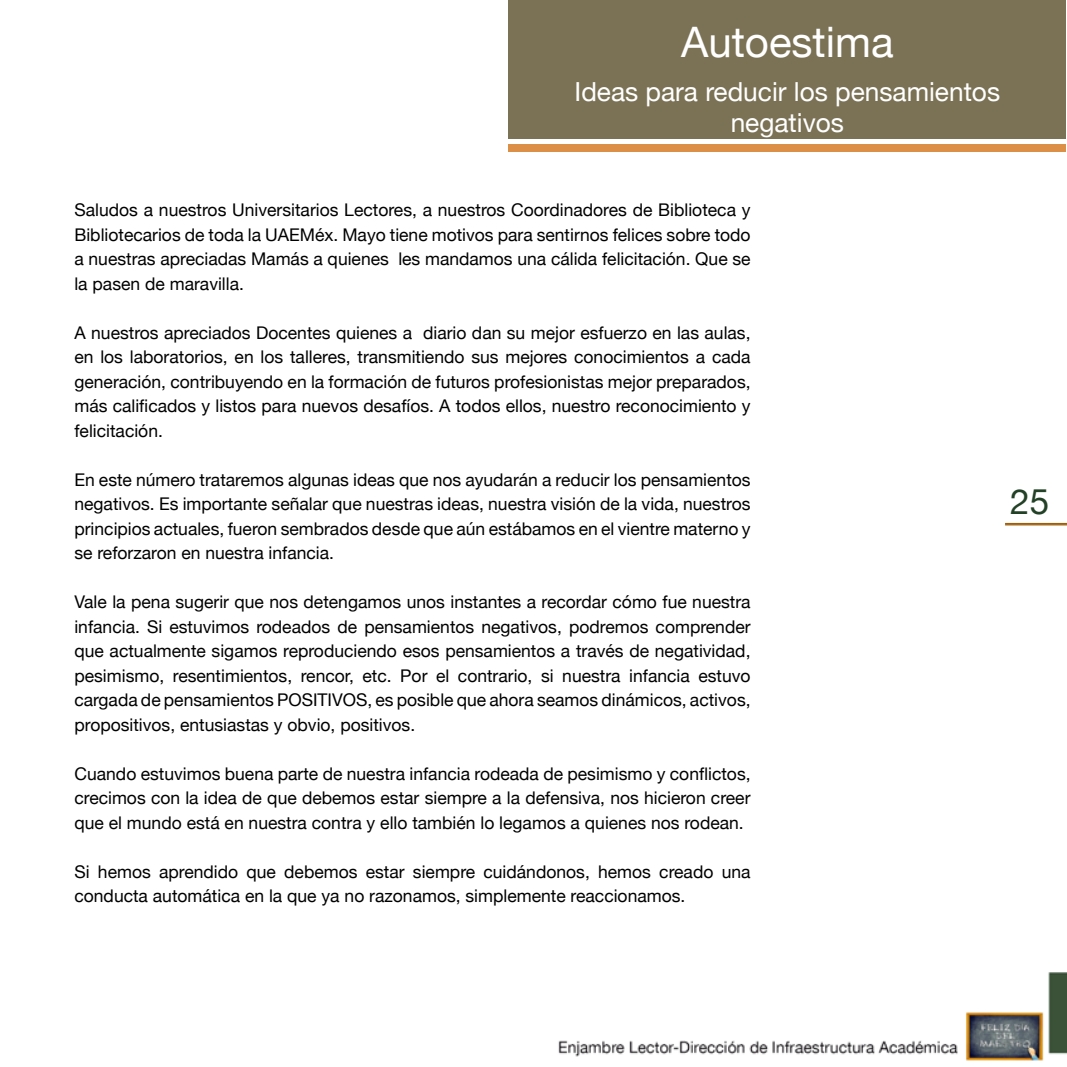
<style>
.page{position:relative;width:1067px;height:1067px;background:#fff}
.page>*{position:absolute;margin:0;border:0;box-sizing:border-box;transform-origin:0 0}
.t1{font:42px "Helvetica Neue";color:#fff}
.t2{font:35px "Helvetica Neue";color:#234126}
.t3{font:26.25px/31.5px "Helvetica Neue";color:#fff;text-align:center}
.t4{font:17.5px/24.5px "Helvetica Neue";color:#000;text-align:justify}
</style>
<div class="page">
<img style="left:508px;top:138px;width:559px;height:923px">
<hr style="left:1005px;top:523px;width:62px;height:1px;background:#995800">
<hr style="left:1005px;top:524px;width:62px;height:1px;background:#995800">
<div style="left:508px;top:0;width:558px;height:138px;background:#7b7256"></div>
<div style="left:508px;top:144px;width:558px;height:8px;background:#dc8f46"></div>
<h1 class="t1" style="left:681px;top:17px;width:214px">Autoestima</h1>
<h3 class="t3" style="left:574px;top:75px;width:427px">Ideas para reducir los pensamientos negativos</h3>
<p class="t4" style="left:74px;top:197px;width:677px">Saludos a nuestros Universitarios Lectores, a nuestros Coordinadores de Biblioteca y Bibliotecarios de toda la UAEMéx. Mayo tiene motivos para sentirnos felices sobre todo a nuestras apreciadas Mamás a quienes les mandamos una cálida felicitación. Que se la pasen de maravilla.</p>
<p class="t4" style="left:74px;top:320px;width:677px">A nuestros apreciados Docentes quienes a diario dan su mejor esfuerzo en las aulas, en los laboratorios, en los talleres, transmitiendo sus mejores conocimientos a cada generación, contribuyendo en la formación de futuros profesionistas mejor preparados, más calificados y listos para nuevos desafíos. A todos ellos, nuestro reconocimiento y felicitación.</p>
<p class="t4" style="left:74px;top:467px;width:677px">En este número trataremos algunas ideas que nos ayudarán a reducir los pensamientos negativos. Es importante señalar que nuestras ideas, nuestra visión de la vida, nuestros principios actuales, fueron sembrados desde que aún estábamos en el vientre materno y se reforzaron en nuestra infancia.</p>
<p class="t4" style="left:74px;top:589px;width:677px">Vale la pena sugerir que nos detengamos unos instantes a recordar cómo fue nuestra infancia. Si estuvimos rodeados de pensamientos negativos, podremos comprender que actualmente sigamos reproduciendo esos pensamientos a través de negatividad, pesimismo, resentimientos, rencor, etc. Por el contrario, si nuestra infancia estuvo cargada de pensamientos POSITIVOS, es posible que ahora seamos dinámicos, activos, propositivos, entusiastas y obvio, positivos.</p>
<p class="t4" style="left:74px;top:761px;width:677px">Cuando estuvimos buena parte de nuestra infancia rodeada de pesimismo y conflictos, crecimos con la idea de que debemos estar siempre a la defensiva, nos hicieron creer que el mundo está en nuestra contra y ello también lo legamos a quienes nos rodean.</p>
<p class="t4" style="left:74px;top:859px;width:677px">Si hemos aprendido que debemos estar siempre cuidándonos, hemos creado una conducta automática en la que ya no razonamos, simplemente reaccionamos.</p>
<h2 class="t2" style="left:1010px;top:481px;width:40px">25</h2>
</div>
